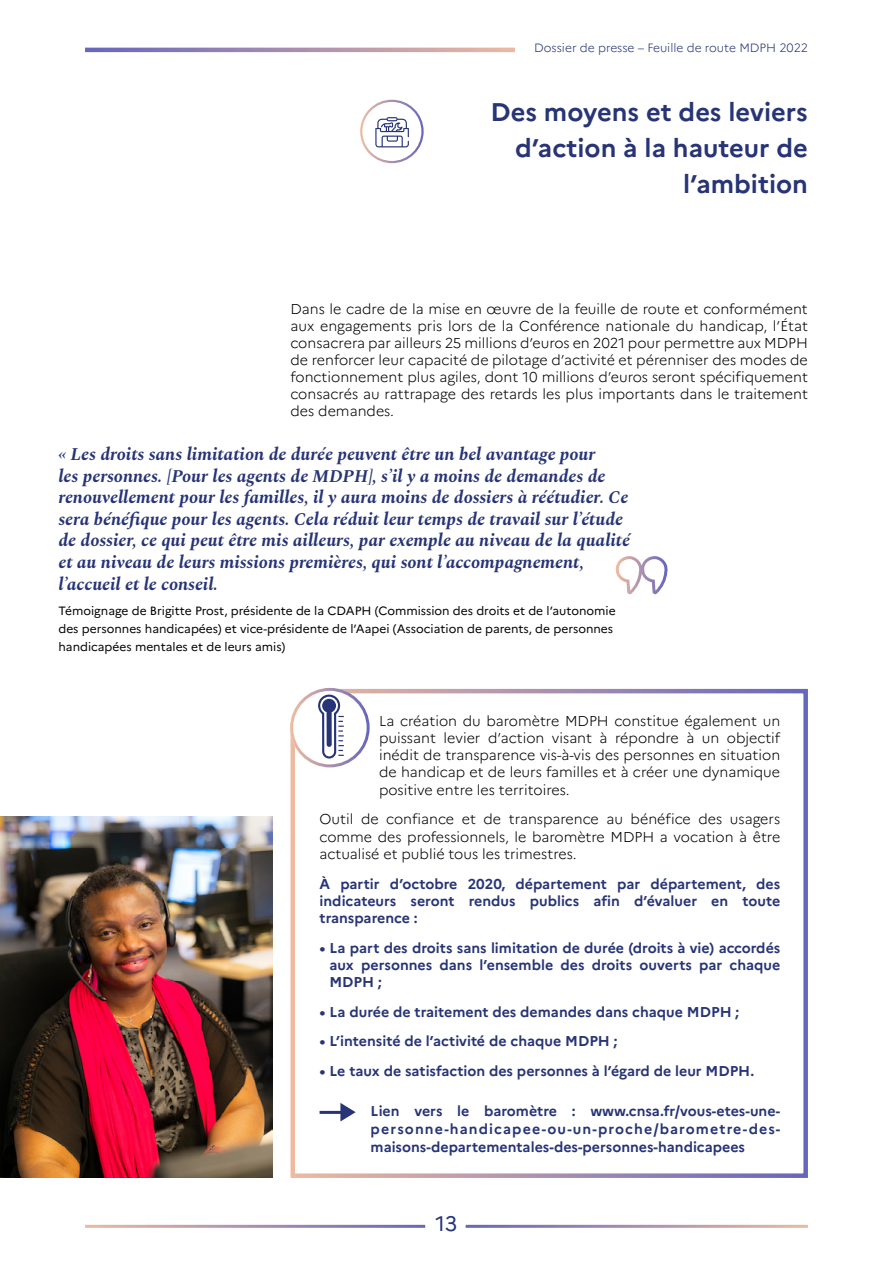
<style>
.page{position:relative;width:893px;height:1263px;background:#fff}
.page>*{position:absolute;margin:0;border:0;box-sizing:border-box;transform-origin:0 0}
.t1{font:700 25.5px/36px "Marianne";color:#273475;text-align:right}
.t2{font:21px "Marianne";color:#273475}
.t3{font:italic 700 18px/21.6px "Spectral";color:#273475}
.t4{font:300 14.25px/17.1px "Marianne";color:#000;text-align:justify}
.t5{font:700 14.25px/17.1px "Marianne";color:#273475;text-align:justify}
.t6{font:12px/18px "Marianne";color:#000}
.t7{font:300 12px "Marianne";color:#273475}
</style>
<div class="page">
<div style="left:360px;top:100px;width:64px;height:63px;border:2px solid #fff;border-radius:50%"></div>
<svg style="left:375px;top:117px;width:34px;height:30px"></svg>
<svg style="left:615px;top:556px;width:53px;height:39px"></svg>
<svg style="left:85px;top:48px;width:430px;height:4px;background:#a98fae"></svg>
<img style="left:0;top:817px;width:272px;height:361px">
<svg style="left:340px;top:1103px;width:16px;height:18px"></svg>
<hr style="left:320px;top:1111px;width:23px;height:3px;background:#273475">
<div style="left:290px;top:688px;width:80px;height:79px;border:3px solid #fff;border-radius:50%"></div>
<svg style="left:318px;top:694px;width:26px;height:64px"></svg>
<p class="t7" style="left:534px;top:40px;width:275px">Dossier de presse – Feuille de route MDPH 2022</p>
<h1 class="t1" style="left:490px;top:93px;width:319px">Des moyens et des leviers d’action à la hauteur de l’ambition</h1>
<p class="t4" style="left:290px;top:300px;width:519px">Dans le cadre de la mise en œuvre de la feuille de route et conformément aux engagements pris lors de la Conférence nationale du handicap, l’État consacrera par ailleurs 25 millions d’euros en 2021 pour permettre aux MDPH de renforcer leur capacité de pilotage d’activité et pérenniser des modes de fonctionnement plus agiles, dont 10 millions d’euros seront spécifiquement consacrés au rattrapage des retards les plus importants dans le traitement des demandes.</p>
<p class="t3" style="left:58px;top:444px;width:573px">« Les droits sans limitation de durée peuvent être un bel avantage pour<br>les personnes. [Pour les agents de MDPH], s’il y a moins de demandes de renouvellement pour les familles, il y aura moins de dossiers à réétudier. Ce sera bénéfique pour les agents. Cela réduit leur temps de travail sur l’étude de dossier, ce qui peut être mis ailleurs, par exemple au niveau de la qualité et au niveau de leurs missions premières, qui sont l’accompagnement, l’accueil et le conseil.</p>
<p class="t6" style="left:58px;top:602px;width:559px">Témoignage de Brigitte Prost, présidente de la CDAPH (Commission des droits et de l’autonomie des personnes handicapées) et vice-présidente de l’Aapei (Association de parents, de personnes handicapées mentales et de leurs amis)</p>
<p class="t4" style="left:379px;top:712px;width:403px">La création du baromètre MDPH constitue également un puissant levier d’action visant à répondre à un objectif inédit de transparence vis-à-vis des personnes en situation de handicap et de leurs familles et à créer une dynamique positive entre les territoires.</p>
<p class="t4" style="left:320px;top:811px;width:462px">Outil de confiance et de transparence au bénéfice des usagers comme des professionnels, le baromètre MDPH a vocation à être actualisé et publié tous les trimestres.</p>
<p class="t5" style="left:320px;top:875px;width:462px">À partir d’octobre 2020, département par département, des indicateurs seront rendus publics afin d’évaluer en toute transparence :</p>
<p class="t5" style="left:329px;top:939px;width:452px;text-indent:-10px">• La part des droits sans limitation de durée (droits à vie) accordés aux personnes dans l’ensemble des droits ouverts par chaque MDPH ;</p>
<p class="t5" style="left:320px;top:1003px;width:421px">• La durée de traitement des demandes dans chaque MDPH ;</p>
<p class="t5" style="left:320px;top:1033px;width:300px">• L’intensité de l’activité de chaque MDPH ;</p>
<p class="t5" style="left:320px;top:1063px;width:436px">• Le taux de satisfaction des personnes à l’égard de leur MDPH.</p>
<p class="t5" style="left:371px;top:1102px;width:411px;line-height:18px">Lien vers le baromètre : www.cnsa.fr/vous-etes-une&shy;personne-handicapee-ou-un-proche/barometre-des&shy;maisons-departementales-des-personnes-handicapees</p>
<h2 class="t2" style="left:436px;top:1210px;width:23px">13</h2>
</div>
